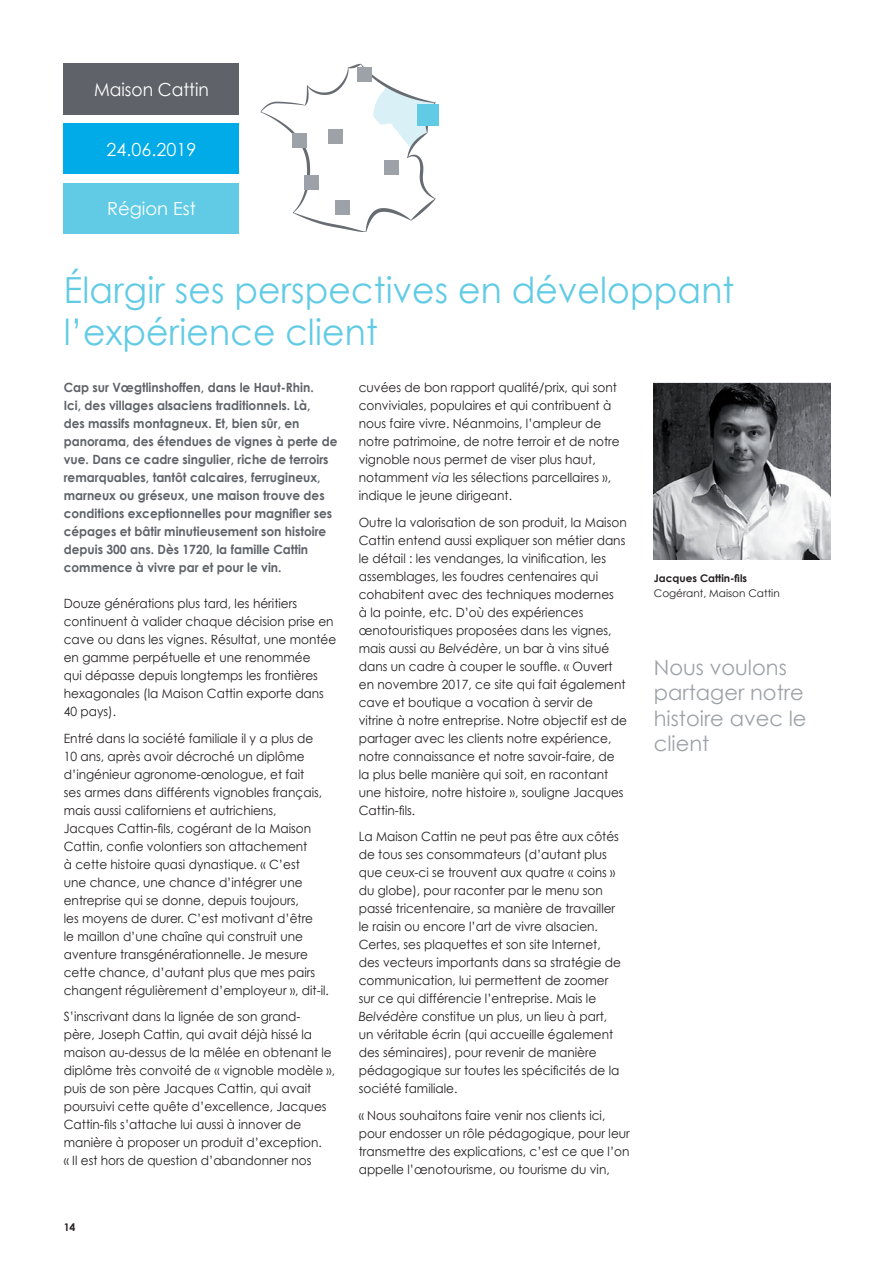
<style>
.page{position:relative;width:893px;height:1263px;background:#fff}
.page>*{position:absolute;margin:0;border:0;box-sizing:border-box;transform-origin:0 0}
.t1{font:36px/42px "Century Gothic";letter-spacing:.005em;color:#61cbe5;scale:.96 1}
.Body_styles_Body_cop{font:21px/25.5px "Century Gothic";color:#9da2a8}
.Body_styles_Body_cop-2{font:18px "Century Gothic";color:#fff}
.Body_styles_Body_cop-3{font:18px "Century Gothic";color:#fff;scale:.95 1}
.Body_styles_Body_cop-4{font:12.75px/18px "Century Gothic";color:#231f20;scale:.95 1}
.Body_styles_Body_cop-5{font:700 12.75px/18px "Century Gothic";color:#5f6369;scale:.95 1}
.Subhead_styles_C_Sub{font:10.5px "Century Gothic";color:#231f20}
.Subhead_styles_C_Sub-2{font:700 10.5px "Century Gothic";color:#231f20}
.s1{font-style:italic}
</style>
<div class="page">
<svg style="left:260px;top:64px;width:176px;height:168px"></svg>
<div style="left:329px;top:129px;width:14px;height:15px;background:#9da2a8"></div>
<div style="left:292px;top:133px;width:15px;height:15px;background:#9da2a8"></div>
<div style="left:358px;top:67px;width:14px;height:15px;background:#9da2a8"></div>
<div style="left:384px;top:160px;width:14px;height:15px;background:#9da2a8"></div>
<div style="left:335px;top:200px;width:15px;height:14px;background:#9da2a8"></div>
<div style="left:304px;top:175px;width:15px;height:15px;background:#9da2a8"></div>
<div style="left:417px;top:105px;width:21px;height:21px;background:#61cbe5"></div>
<img style="left:654px;top:383px;width:177px;height:177px">
<div style="left:64px;top:183px;width:175px;height:51px;background:#61cbe5"></div>
<div style="left:64px;top:123px;width:175px;height:51px;background:#00abe7"></div>
<div style="left:64px;top:64px;width:175px;height:51px;background:#5f6369"></div>
<p class="Body_styles_Body_cop-3" style="left:94px;top:79px;width:122px">Maison Cattin</p>
<p class="Body_styles_Body_cop-2" style="left:107px;top:138px;width:91px">24.06.2019</p>
<p class="Body_styles_Body_cop-2" style="left:107px;top:198px;width:90px">Région Est</p>
<p class="t1" style="left:64px;top:269px;width:700px">Élargir ses perspectives en développant l’expérience client</p>
<p class="Body_styles_Body_cop-5" style="left:64px;top:378px;width:290px">Cap sur Vœgtlinshoffen, dans le Haut-Rhin.<br>Ici, des villages alsaciens traditionnels. Là,<br>des massifs montagneux. Et, bien sûr, en panorama, des étendues de vignes à perte de vue. Dans ce cadre singulier, riche de terroirs remarquables, tantôt calcaires, ferrugineux, marneux ou gréseux, une maison trouve des conditions exceptionnelles pour magnifier ses cépages et bâtir minutieusement son histoire depuis 300 ans. Dès 1720, la famille Cattin commence à vivre par et pour le vin.</p>
<p class="Body_styles_Body_cop-4" style="left:64px;top:594px;width:288px">Douze générations plus tard, les héritiers continuent à valider chaque décision prise en cave ou dans les vignes. Résultat, une montée en gamme perpétuelle et une renommée<br>qui dépasse depuis longtemps les frontières hexagonales (la Maison Cattin exporte dans 40 pays).</p>
<p class="Body_styles_Body_cop-4" style="left:64px;top:729px;width:281px">Entré dans la société familiale il y a plus de 10 ans, après avoir décroché un diplôme d’ingénieur agronome-œnologue, et fait<br>ses armes dans différents vignobles français, mais aussi californiens et autrichiens, Jacques Cattin-fils, cogérant de la Maison Cattin, confie volontiers son attachement<br>à cette histoire quasi dynastique. « C’est<br>une chance, une chance d’intégrer une entreprise qui se donne, depuis toujours,<br>les moyens de durer. C’est motivant d’être<br>le maillon d’une chaîne qui construit une aventure transgénérationnelle. Je mesure cette chance, d’autant plus que mes pairs changent régulièrement d’employeur », dit-il.</p>
<p class="Body_styles_Body_cop-4" style="left:64px;top:1007px;width:287px">S’inscrivant dans la lignée de son grand-<br>père, Joseph Cattin, qui avait déjà hissé la maison au-dessus de la mêlée en obtenant le diplôme très convoité de « vignoble modèle », puis de son père Jacques Cattin, qui avait poursuivi cette quête d’excellence, Jacques Cattin-fils s’attache lui aussi à innover de manière à proposer un produit d’exception.<br>« Il est hors de question d’abandonner nos</p>
<p class="Subhead_styles_C_Sub-2" style="left:64px;top:1221px;width:13px">14</p>
<p class="Body_styles_Body_cop-4" style="left:359px;top:378px;width:276px">cuvées de bon rapport qualité/prix, qui sont conviviales, populaires et qui contribuent à nous faire vivre. Néanmoins, l’ampleur de notre patrimoine, de notre terroir et de notre vignoble nous permet de viser plus haut, notamment <span class="s1">via</span> les sélections parcellaires », indique le jeune dirigeant.</p>
<p class="Body_styles_Body_cop-4" style="left:359px;top:513px;width:284px">Outre la valorisation de son produit, la Maison Cattin entend aussi expliquer son métier dans le détail : les vendanges, la vinification, les assemblages, les foudres centenaires qui cohabitent avec des techniques modernes<br>à la pointe, etc. D’où des expériences œnotouristiques proposées dans les vignes, mais aussi au <span class="s1">Belvédère</span>, un bar à vins situé dans un cadre à couper le souffle. « Ouvert en novembre 2017, ce site qui fait également cave et boutique a vocation à servir de vitrine à notre entreprise. Notre objectif est de partager avec les clients notre expérience, notre connaissance et notre savoir-faire, de la plus belle manière qui soit, en racontant une histoire, notre histoire », souligne Jacques Cattin-fils.</p>
<p class="Body_styles_Body_cop-4" style="left:359px;top:827px;width:278px">La Maison Cattin ne peut pas être aux côtés de tous ses consommateurs (d’autant plus que ceux-ci se trouvent aux quatre « coins » du globe), pour raconter par le menu son passé tricentenaire, sa manière de travailler le raisin ou encore l’art de vivre alsacien.<br>Certes, ses plaquettes et son site Internet, des vecteurs importants dans sa stratégie de communication, lui permettent de zoomer sur ce qui différencie l’entreprise. Mais le <span class="s1">Belvédère</span> constitue un plus, un lieu à part, un véritable écrin (qui accueille également des séminaires), pour revenir de manière pédagogique sur toutes les spécificités de la société familiale.</p>
<p class="Body_styles_Body_cop-4" style="left:359px;top:1106px;width:287px">« Nous souhaitons faire venir nos clients ici, pour endosser un rôle pédagogique, pour leur transmettre des explications, c’est ce que l’on appelle l’œnotourisme, ou tourisme du vin,</p>
<p class="Subhead_styles_C_Sub-2" style="left:654px;top:571px;width:95px">Jacques Cattin-fils</p>
<p class="Subhead_styles_C_Sub" style="left:654px;top:587px;width:127px">Cogérant, Maison Cattin</p>
<p class="Body_styles_Body_cop" style="left:654px;top:654px;width:154px">Nous voulons partager notre histoire avec le client</p>
</div>
